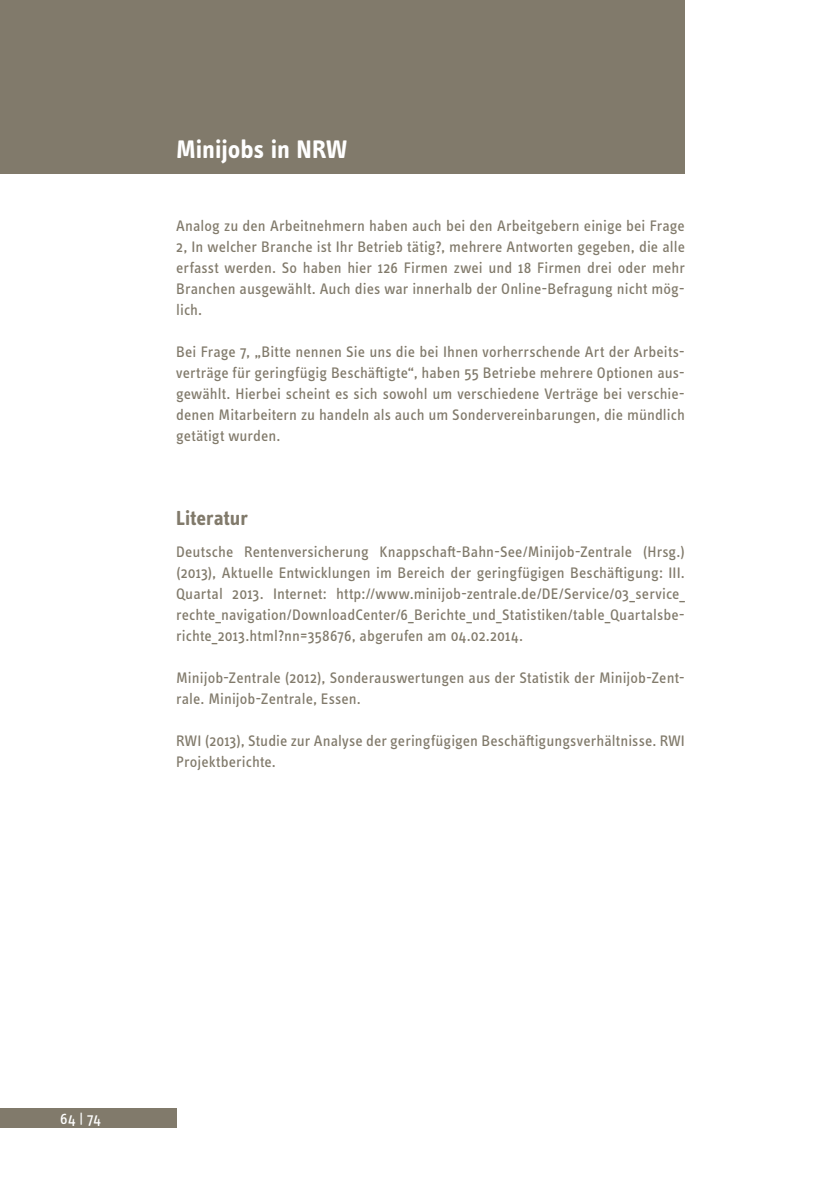
<style>
.page{position:relative;width:814px;height:1181px;background:#fff}
.page>*{position:absolute;margin:0;border:0;box-sizing:border-box;transform-origin:0 0}
.t1{font:700 26.25px "Info OT Text";color:#fff}
.t2{font:700 21px "Info OT Text";color:#817a6b}
.t3{font:15.75px/21px "Info OT Text";letter-spacing:.005em;color:#817a6b;text-align:justify}
.t4{font:15.75px "Info OT Text";color:#fff}
</style>
<div class="page">
<div style="left:0;top:0;width:685px;height:174px;background:#817a6b"></div>
<div style="left:0;top:1107px;width:176px;height:20px;background:#817a6b"></div>
<h1 class="t1" style="left:176px;top:133px;width:172px">Minijobs in NRW</h1>
<p class="t3" style="left:176px;top:215px;width:510px">Analog zu den Arbeitnehmern haben auch bei den Arbeitgebern einige bei Frage 2, In welcher Branche ist Ihr Betrieb tätig?, mehrere Antworten gegeben, die alle erfasst werden. So haben hier 126 Firmen zwei und 18 Firmen drei oder mehr Branchen ausgewählt. Auch dies war innerhalb der Online-Befragung nicht mög&shy;lich.</p>
<p class="t3" style="left:176px;top:341px;width:510px">Bei Frage 7, „Bitte nennen Sie uns die bei Ihnen vorherrschende Art der Arbeits&shy;verträge für geringfügig Beschäftigte“, haben 55 Betriebe mehrere Optionen aus&shy;gewählt. Hierbei scheint es sich sowohl um verschiedene Verträge bei verschie&shy;denen Mitarbeitern zu handeln als auch um Sondervereinbarungen, die mündlich getätigt wurden.</p>
<h2 class="t2" style="left:176px;top:505px;width:73px">Literatur</h2>
<p class="t3" style="left:176px;top:540px;width:510px">Deutsche Rentenversicherung Knappschaft-Bahn-See/Minijob-Zentrale (Hrsg.) (2013), Aktuelle Entwicklungen im Bereich der geringfügigen Beschäftigung: III.<br>Quartal 2013. Internet: http://www.minijob-zentrale.de/DE/Service/03_service_ rechte_navigation/DownloadCenter/6_Berichte_und_Statistiken/table_Quartalsbe&shy;richte_2013.html?nn=358676, abgerufen am 04.02.2014.</p>
<p class="t3" style="left:176px;top:666px;width:510px">Minijob-Zentrale (2012), Sonderauswertungen aus der Statistik der Minijob-Zent&shy;rale. Minijob-Zentrale, Essen.</p>
<p class="t3" style="left:176px;top:729px;width:510px">RWI (2013), Studie zur Analyse der geringfügigen Beschäftigungsverhältnisse. RWI<br>Projektberichte.</p>
<p class="t4" style="left:60px;top:1109px;width:42px">64 | 74</p>
</div>
